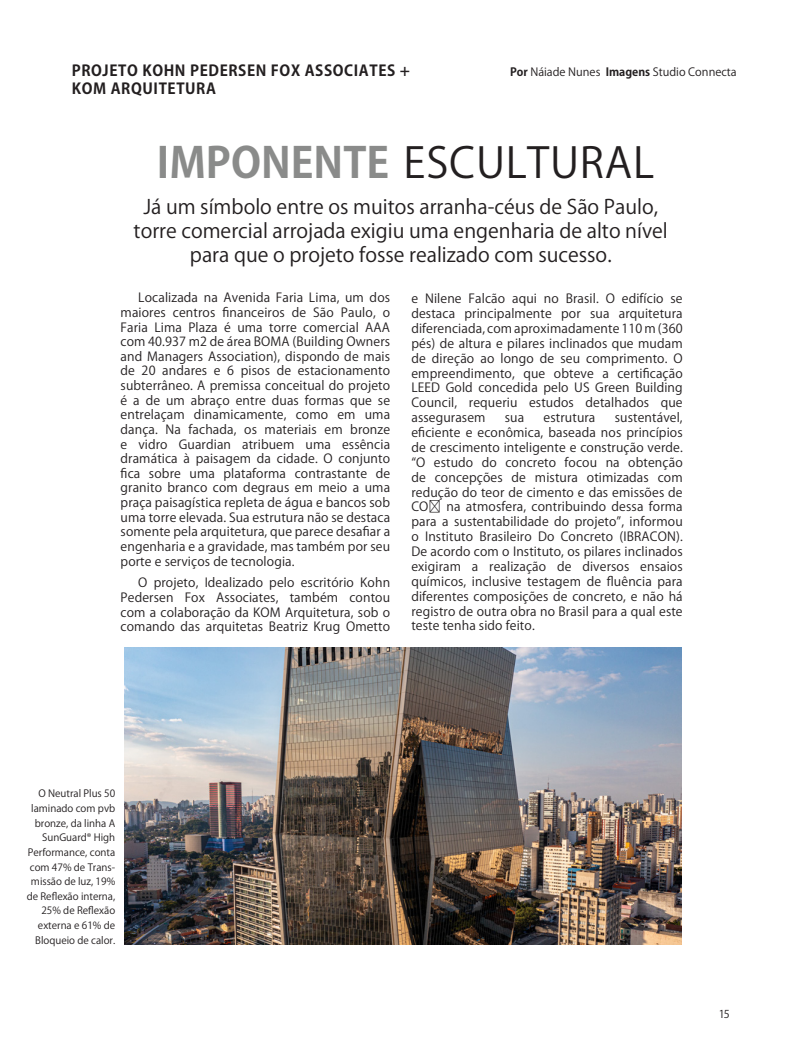
<style>
.page{position:relative;width:798px;height:1063px;background:#fff}
.page>*{position:absolute;margin:0;border:0;box-sizing:border-box;transform-origin:0 0}
.t1{font:41.75px "Koz Go Pr 6 N";letter-spacing:.02em;color:#231f20}
.t2{font:19.88px/23.8px "Koz Go Pr 6 N";color:#231f20;text-align:center}
.t3{font:700 15px/18px "Koz Go Std";letter-spacing:.04em;color:#231f20}
.t4{font:12.5px/14.9px "Koz Go Std";letter-spacing:.01em;color:#231f20;text-align:justify}
.t5{font:11.25px "Koz Go Std";color:#231f20}
.t6{font:10.75px "Koz Go Pr 6 N";color:#231f20}
.t7{font:10px/14.6px "Koz Go Std";color:#231f20;text-align:right}
.s1{font-weight:700}
.s2{font-weight:700;color:#8a8b8a}
</style>
<div class="page">
<img style="left:124px;top:648px;width:557px;height:296px">
<p class="t3" style="left:72px;top:62px;width:339px">PROJETO KOHN PEDERSEN FOX ASSOCIATES +<br>KOM ARQUITETURA</p>
<p class="t5" style="left:510px;top:65px;width:228px"><span class="s1">Por</span> Náiade Nunes <span class="s1">Imagens</span> Studio Connecta</p>
<p class="t1" style="left:157px;top:140px;width:498px"><span class="s2">IMPONENTE</span> ESCULTURAL</p>
<p class="t2" style="left:143px;top:196px;width:516px">Já um símbolo entre os muitos arranha-céus de São Paulo,</p>
<p class="t2" style="left:134px;top:220px;width:535px">torre comercial arrojada exigiu uma engenharia de alto nível para que o projeto fosse realizado com sucesso.</p>
<p class="t4" style="left:120px;top:291px;width:271px;text-indent:18px">Localizada na Avenida Faria Lima, um dos maiores centros financeiros de São Paulo, o Faria Lima Plaza é uma torre comercial AAA com 40.937 m2 de área BOMA (Building Owners and Managers Association), dispondo de mais de 20 andares e 6 pisos de estacionamento subterrâneo. A premissa conceitual do projeto é a de um abraço entre duas formas que se entrelaçam dinamicamente, como em uma dança. Na fachada, os materiais em bronze e vidro Guardian atribuem uma essência dramática à paisagem da cidade. O conjunto fica sobre uma plataforma contrastante de granito branco com degraus em meio a uma praça paisagística repleta de água e bancos sob uma torre elevada. Sua estrutura não se destaca somente pela arquitetura, que parece desafiar a engenharia e a gravidade, mas também por seu porte e serviços de tecnologia.</p>
<p class="t4" style="left:120px;top:576px;width:271px;text-indent:18px">O projeto, Idealizado pelo escritório Kohn Pedersen Fox Associates, também contou com a colaboração da KOM Arquitetura, sob o comando das arquitetas Beatriz Krug Ometto</p>
<p class="t4" style="left:411px;top:292px;width:273px">e Nilene Falcão aqui no Brasil. O edifício se destaca principalmente por sua arquitetura diferenciada, com aproximadamente 110 m (360 pés) de altura e pilares inclinados que mudam de direção ao longo de seu comprimento. O empreendimento, que obteve a certificação LEED Gold concedida pelo US Green Building Council, requeriu estudos detalhados que assegurasem</p>
<p class="t4" style="left:411px;top:411px;width:273px;text-indent:203px">sustentável, eficiente e econômica, baseada nos princípios de crescimento inteligente e construção verde. “O estudo do concreto focou na obtenção de concepções de mistura otimizadas com redução do teor de cimento e das emissões de CO₂ na atmosfera, contribuindo dessa forma para a sustentabilidade do projeto”, informou o Instituto Brasileiro Do Concreto (IBRACON).<br>De acordo com o Instituto, os pilares inclinados exigiram a realização de diversos ensaios químicos, inclusive testagem de fluência para diferentes composições de concreto, e não há registro de outra obra no Brasil para a qual este teste tenha sido feito.</p>
<p class="t4" style="left:504px;top:411px;width:21px">sua</p>
<p class="t4" style="left:543px;top:411px;width:53px">estrutura</p>
<p class="t7" style="left:27px;top:787px;width:90px">O Neutral Plus 50 laminado com pvb bronze, da linha A<br>SunGuard® High<br>Performance, conta com 47% de Trans&shy;missão de luz, 19% de Reflexão interna,<br>25% de Reflexão externa e 61% de<br>Bloqueio de calor.</p>
<p class="t6" style="left:718px;top:1008px;width:12px">15</p>
</div>
